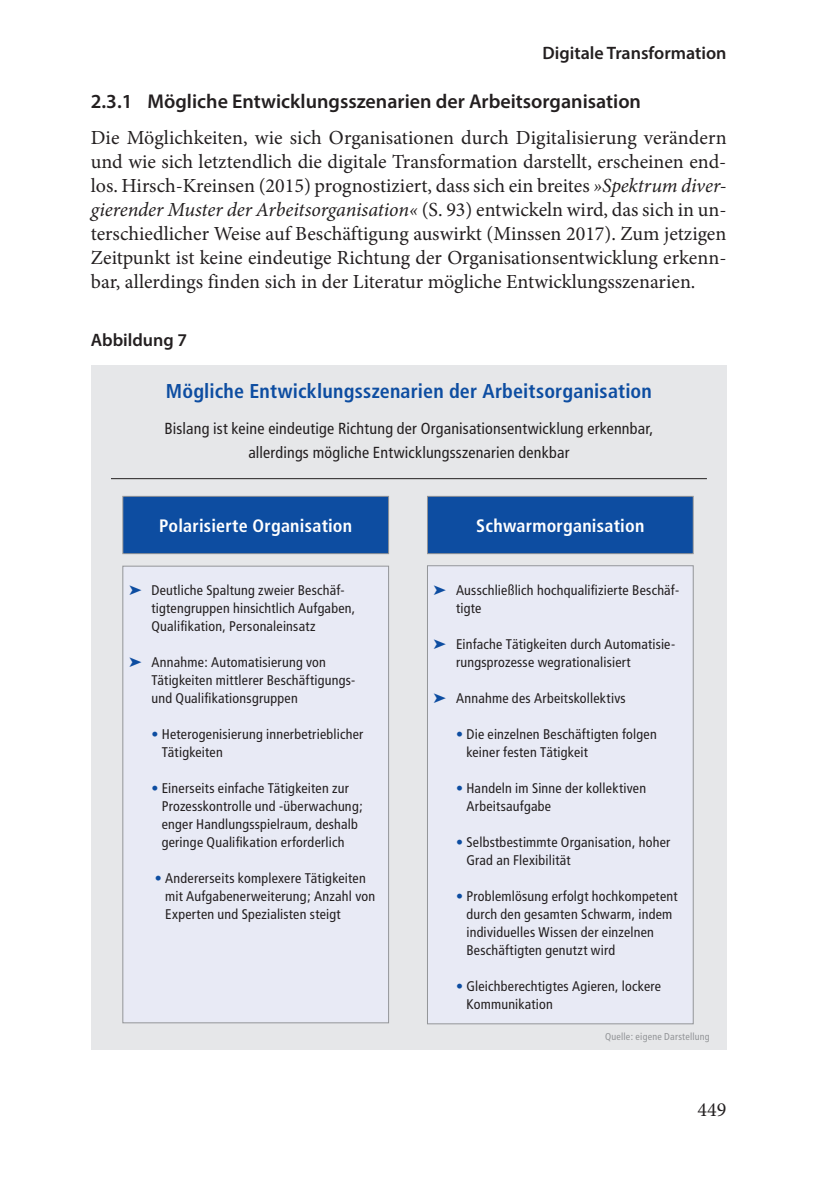
<style>
.page{position:relative;width:840px;height:1191px;background:#fff}
.page>*{position:absolute;margin:0;border:0;box-sizing:border-box;transform-origin:0 0}
.t1{font:20px/24px "Minion Pro";color:#231f20;text-align:justify}
.t2{font:600 20px "Myriad Pro";color:#231f20}
.t3{font:700 condensed 20px "Frutiger";letter-spacing:.01em;color:#0d4da1}
.t4{font:700 condensed 18px "Frutiger";letter-spacing:.01em;color:#fff}
.t5{font:600 18px "Myriad Pro";color:#231f20}
.t6{font:condensed 16px/24px "Frutiger";letter-spacing:.01em;color:#231f20;text-align:center}
.t7{font:condensed 14px/18px "Frutiger";letter-spacing:.015em;color:#231f20}
.t8{font:condensed 10px "Frutiger";letter-spacing:.02em;color:#939598}
.s1{font-style:italic}
.s2{color:#0d4da1}
</style>
<div class="page">
<div style="left:91px;top:365px;width:635px;height:684px;background:#e6e7e9"></div>
<div style="left:123px;top:566px;width:265px;height:456px;background:#e8eaf5"></div>
<div style="left:122px;top:565px;width:267px;height:458px;border:1px solid #939598"></div>
<div style="left:427px;top:566px;width:265px;height:457px;background:#e8eaf5"></div>
<div style="left:427px;top:565px;width:266px;height:459px;border:1px solid #939598"></div>
<div style="left:123px;top:496px;width:265px;height:57px;background:#0d4da1"></div>
<div style="left:122px;top:496px;width:267px;height:58px;border:1px solid #939598"></div>
<div style="left:427px;top:496px;width:265px;height:57px;background:#0d4da1"></div>
<div style="left:427px;top:496px;width:266px;height:58px;border:1px solid #939598"></div>
<hr style="left:111px;top:478px;width:595px;height:1px;background:#231f20">
<p class="t5" style="left:542px;top:41px;width:185px">Digitale Transformation</p>
<h1 class="t2" style="left:91px;top:89px;width:551px">2.3.1 Mögliche Entwicklungsszenarien der Arbeitsorganisation</h1>
<p class="t1" style="left:91px;top:126px;width:637px">Die Möglichkeiten, wie sich Organisationen durch Digitalisierung verändern und wie sich letztendlich die digitale Transformation darstellt, erscheinen end&shy;los. Hirsch-Kreinsen (2015) prognostiziert, dass sich ein breites <span class="s1">»Spektrum diver&shy;gierender Muster der Arbeitsorganisation«</span> (S. 93) entwickeln wird, das sich in un&shy;terschiedlicher Weise auf Beschäftigung auswirkt (Minssen 2017). Zum jetzigen Zeitpunkt ist keine eindeutige Richtung der Organisationsentwicklung erkenn&shy;bar, allerdings finden sich in der Literatur mögliche Entwicklungsszenarien.</p>
<p class="t5" style="left:91px;top:328px;width:98px">Abbildung 7</p>
<h1 class="t3" style="left:166px;top:379px;width:487px">Mögliche Entwicklungsszenarien der Arbeitsorganisation</h1>
<p class="t6" style="left:164px;top:417px;width:490px">Bislang ist keine eindeutige Richtung der Organisationsentwicklung erkennbar, allerdings mögliche Entwicklungsszenarien denkbar</p>
<p class="t4" style="left:159px;top:515px;width:194px">Polarisierte Organisation</p>
<p class="t4" style="left:476px;top:515px;width:169px">Schwarmorganisation</p>
<p class="t7" style="left:151px;top:581px;width:205px;text-indent:-22px"><span class="s2">➤</span> Deutliche Spaltung zweier Beschäf&shy;tigtengruppen hinsichtlich Aufgaben,<br>Qualifikation, Personaleinsatz</p>
<p class="t7" style="left:151px;top:653px;width:205px;text-indent:-22px"><span class="s2">➤</span> Annahme: Automatisierung von<br>Tätigkeiten mittlerer Beschäftigungs&shy;und Qualifikationsgruppen</p>
<p class="t7" style="left:162px;top:725px;width:203px;text-indent:-10px"><span class="s2">•</span> Heterogenisierung innerbetrieblicher<br>Tätigkeiten</p>
<p class="t7" style="left:162px;top:779px;width:202px;text-indent:-10px"><span class="s2">•</span> Einerseits einfache Tätigkeiten zur Prozesskontrolle und -überwachung; enger Handlungsspielraum, deshalb geringe Qualifikation erforderlich</p>
<p class="t7" style="left:165px;top:869px;width:211px;text-indent:-10px"><span class="s2">•</span> Andererseits komplexere Tätigkeiten mit Aufgabenerweiterung; Anzahl von<br>Experten und Spezialisten steigt</p>
<p class="t7" style="left:456px;top:581px;width:224px;text-indent:-22px"><span class="s2">➤</span> Ausschließlich hochqualifizierte Beschäf&shy;tigte</p>
<p class="t7" style="left:456px;top:635px;width:220px;text-indent:-22px"><span class="s2">➤</span> Einfache Tätigkeiten durch Automatisie&shy;rungsprozesse wegrationalisiert</p>
<p class="t7" style="left:433px;top:689px;width:193px"><span class="s2">➤</span> Annahme des Arbeitskollektivs</p>
<p class="t7" style="left:466px;top:725px;width:192px;text-indent:-10px"><span class="s2">•</span> Die einzelnen Beschäftigten folgen keiner festen Tätigkeit</p>
<p class="t7" style="left:466px;top:779px;width:181px;text-indent:-10px"><span class="s2">•</span> Handeln im Sinne der kollektiven<br>Arbeitsaufgabe</p>
<p class="t7" style="left:466px;top:833px;width:205px;text-indent:-10px"><span class="s2">•</span> Selbstbestimmte Organisation, hoher<br>Grad an Flexibilität</p>
<p class="t7" style="left:466px;top:887px;width:212px;text-indent:-10px"><span class="s2">•</span> Problemlösung erfolgt hochkompetent durch den gesamten Schwarm, indem individuelles Wissen der einzelnen Beschäftigten genutzt wird</p>
<p class="t7" style="left:466px;top:977px;width:196px;text-indent:-10px"><span class="s2">•</span> Gleichberechtigtes Agieren, lockere<br>Kommunikation</p>
<p class="t8" style="left:604px;top:1031px;width:106px">Quelle: eigene Darstellung</p>
<h1 class="t1" style="left:697px;top:1097px;width:30px">449</h1>
</div>
